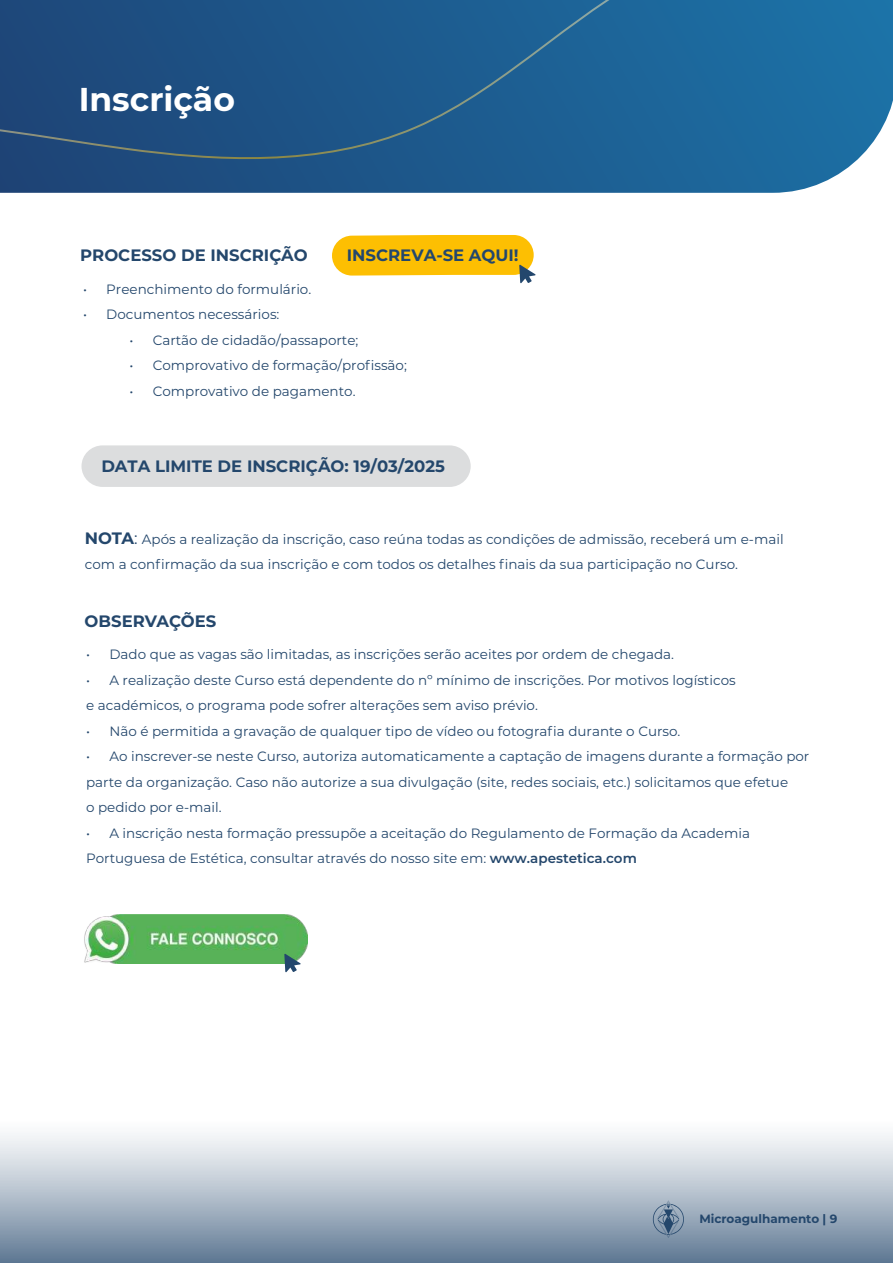
<style>
.page{position:relative;width:893px;height:1263px;background:#fff}
.page>*{position:absolute;margin:0;border:0;box-sizing:border-box;transform-origin:0 0}
.t1{font:700 33px "Montserrat";color:#fff}
.t2{font:700 16.5px "Montserrat";color:#24476c}
.t3{font:700 16.5px "Montserrat";color:#23476d}
.t4{font:13.5px/25.5px "Montserrat";color:#24476c}
.t5{font:700 12px "Montserrat";color:#24476c}
.s1{font-weight:700;font-size:16.5px}
.s2{font-size:16.5px}
.s3{font-weight:600}
</style>
<div class="page">
<div style="left:0;top:1118px;width:893px;height:145px;background:linear-gradient(to bottom,#fff,#637c96)"></div>
<svg style="left:0;top:159px;width:858px;height:34px"></svg>
<svg style="left:0;top:0;width:893px;height:159px"></svg>
<svg style="left:653px;top:1200px;width:31px;height:38px"></svg>
<div style="left:82px;top:445px;width:389px;height:42px;background:#dcddde;border-radius:21px"></div>
<img style="left:84px;top:914px;width:223px;height:49px">
<svg style="left:332px;top:235px;width:204px;height:48px"></svg>
<svg style="left:284px;top:954px;width:17px;height:18px"></svg>
<h1 class="t1" style="left:79px;top:76px;width:158px">Inscrição</h1>
<p class="t2" style="left:80px;top:243px;width:229px">PROCESSO DE INSCRIÇÃO</p>
<p class="t4" style="left:83px;top:276px;width:230px">• Preenchimento do formulário.</p>
<p class="t4" style="left:83px;top:301px;width:198px">• Documentos necessários:</p>
<p class="t4" style="left:129px;top:327px;width:230px">• Cartão de cidadão/passaporte;</p>
<p class="t4" style="left:129px;top:352px;width:279px">• Comprovativo de formação/profissão;</p>
<p class="t4" style="left:129px;top:378px;width:228px">• Comprovativo de pagamento.</p>
<p class="t3" style="left:347px;top:243px;width:173px">INSCREVA-SE AQUI!</p>
<p class="t2" style="left:101px;top:454px;width:345px">DATA LIMITE DE INSCRIÇÃO: 19/03/2025</p>
<p class="t4" style="left:85px;top:526px;width:700px"><span class="s1">NOTA</span><span class="s2">:</span> Após a realização da inscrição, caso reúna todas as condições de admissão, receberá um e-mail com a confirmação da sua inscrição e com todos os detalhes finais da sua participação no Curso.</p>
<p class="t2" style="left:85px;top:609px;width:133px">OBSERVAÇÕES</p>
<p class="t4" style="left:86px;top:641px;width:589px">• Dado que as vagas são limitadas, as inscrições serão aceites por ordem de chegada.</p>
<p class="t4" style="left:86px;top:667px;width:651px">• A realização deste Curso está dependente do nº mínimo de inscrições. Por motivos logísticos e académicos, o programa pode sofrer alterações sem aviso prévio.</p>
<p class="t4" style="left:86px;top:718px;width:596px">• Não é permitida a gravação de qualquer tipo de vídeo ou fotografia durante o Curso.</p>
<p class="t4" style="left:86px;top:743px;width:725px">• Ao inscrever-se neste Curso, autoriza automaticamente a captação de imagens durante a formação por parte da organização. Caso não autorize a sua divulgação (site, redes sociais, etc.) solicitamos que efetue<br>o pedido por e-mail.</p>
<p class="t4" style="left:86px;top:820px;width:665px">• A inscrição nesta formação pressupõe a aceitação do Regulamento de Formação da Academia<br>Portuguesa de Estética, consultar através do nosso site em: <span class="s3">www.apestetica.com</span></p>
<p class="t5" style="left:699px;top:1210px;width:139px">Microagulhamento | 9</p>
</div>
